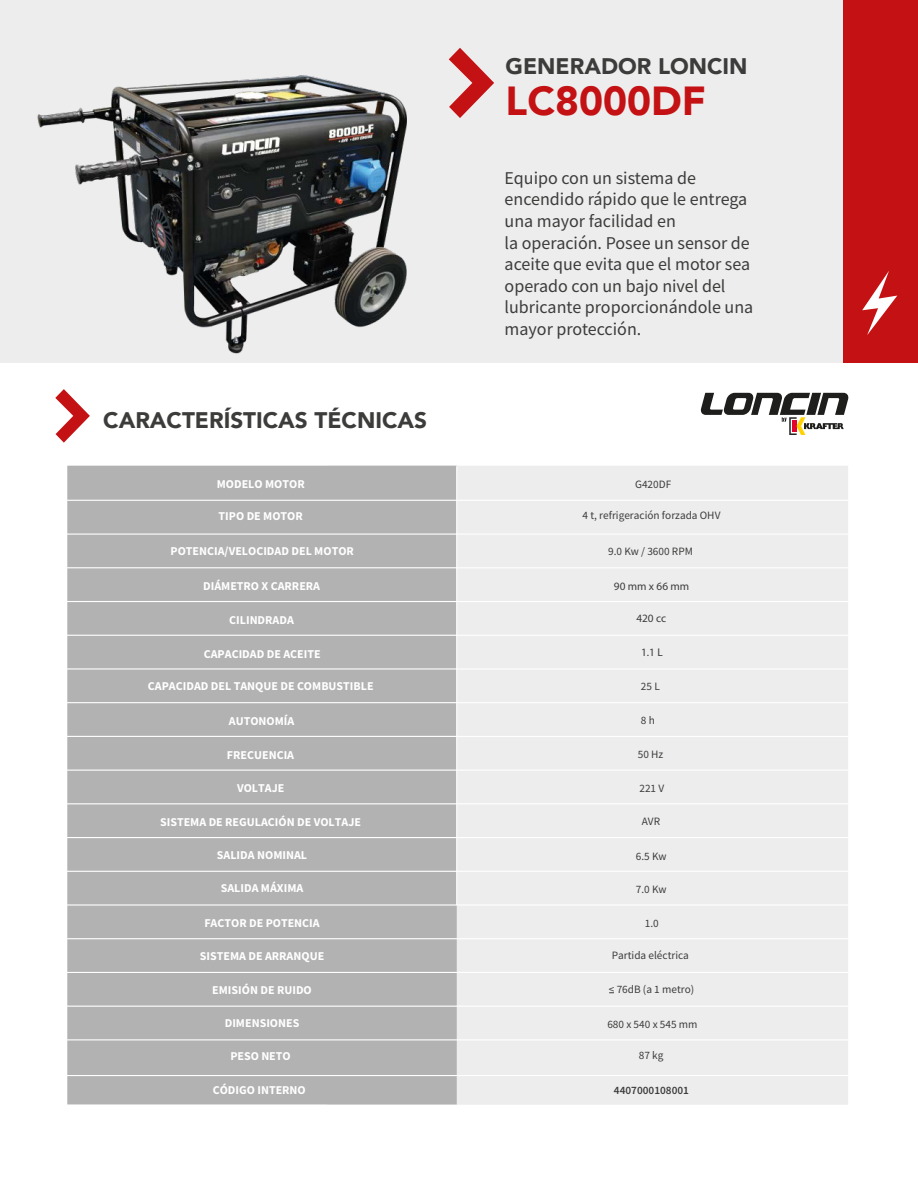
<style>
.page{position:relative;width:918px;height:1188px;background:#fff}
.page>*{position:absolute;margin:0;border:0;box-sizing:border-box;transform-origin:0 0}
.t1{font:900 40.5px "Avenir";color:#c41113}
.t2{font:900 22.5px "Avenir";color:#3c3c3b}
.t3{font:18px/21.6px "Source Sans Pro";color:#3c3c3b}
.t4{font:700 12px "Source Sans Pro";color:#fff}
.t5{font:11.25px "Source Sans Pro";color:#3c3c3b}
.t6{font:600 11.25px "Source Sans Pro";color:#3c3c3b}
.t7{font:11.25px "Myriad Pro";letter-spacing:.105em;color:#3c3c3b}
.t8{font:11.25px "Myriad Pro";color:#3c3c3b}
</style>
<div class="page">
<div style="left:0;top:0;width:918px;height:362px;background:#ededed"></div>
<div style="left:844px;top:0;width:74px;height:362px;background:#c41113"></div>
<img style="left:0;top:59px;width:503px;height:304px">
<svg style="left:862px;top:271px;width:35px;height:64px"></svg>
<svg style="left:449px;top:48px;width:45px;height:70px"></svg>
<svg style="left:55px;top:389px;width:35px;height:54px"></svg>
<div style="left:327px;top:466px;width:521px;height:639px;background:#ededed"></div>
<div style="left:67px;top:466px;width:390px;height:638px;background:#b3b2b2"></div>
<hr style="left:456px;top:466px;width:1px;height:439px;background:#fff">
<hr style="left:63px;top:500px;width:799px;height:1px;background:#fff">
<hr style="left:63px;top:534px;width:812px;height:1px;background:#fff">
<hr style="left:64px;top:567px;width:812px;height:1px;background:#fff">
<hr style="left:64px;top:601px;width:811px;height:1px;background:#fff">
<hr style="left:59px;top:635px;width:816px;height:1px;background:#fff">
<hr style="left:57px;top:668px;width:816px;height:2px;background:#fff">
<hr style="left:59px;top:702px;width:816px;height:1px;background:#fff">
<hr style="left:61px;top:736px;width:813px;height:1px;background:#fff">
<hr style="left:64px;top:770px;width:813px;height:1px;background:#fff">
<hr style="left:65px;top:803px;width:811px;height:1px;background:#fff">
<hr style="left:65px;top:837px;width:811px;height:1px;background:#fff">
<hr style="left:65px;top:871px;width:810px;height:1px;background:#fff">
<hr style="left:65px;top:904px;width:811px;height:2px;background:#fff">
<hr style="left:65px;top:938px;width:811px;height:1px;background:#fff">
<hr style="left:65px;top:972px;width:811px;height:1px;background:#fff">
<hr style="left:65px;top:1006px;width:811px;height:1px;background:#fff">
<hr style="left:62px;top:1039px;width:811px;height:1px;background:#fff">
<hr style="left:62px;top:1075px;width:811px;height:1px;background:#fff">
<svg style="left:700px;top:393px;width:149px;height:42px"></svg>
<h2 class="t2" style="left:506px;top:47px;width:244px">GENERADOR LONCIN</h2>
<h1 class="t1" style="left:506px;top:66px;width:202px">LC8000DF</h1>
<h2 class="t2" style="left:103px;top:401px;width:325px">CARACTERÍSTICAS TÉCNICAS</h2>
<p class="t4" style="left:217px;top:476px;width:89px">MODELO MOTOR</p>
<p class="t4" style="left:219px;top:508px;width:86px">TIPO DE MOTOR</p>
<p class="t4" style="left:171px;top:543px;width:185px">POTENCIA/VELOCIDAD DEL MOTOR</p>
<p class="t4" style="left:203px;top:578px;width:119px">DIÁMETRO X CARRERA</p>
<p class="t4" style="left:229px;top:612px;width:66px">CILINDRADA</p>
<p class="t4" style="left:204px;top:646px;width:118px">CAPACIDAD DE ACEITE</p>
<p class="t4" style="left:148px;top:678px;width:227px">CAPACIDAD DEL TANQUE DE COMBUSTIBLE</p>
<p class="t4" style="left:229px;top:712px;width:67px">AUTONOMÍA</p>
<p class="t4" style="left:227px;top:747px;width:69px">FRECUENCIA</p>
<p class="t4" style="left:237px;top:780px;width:49px">VOLTAJE</p>
<p class="t4" style="left:160px;top:814px;width:202px">SISTEMA DE REGULACIÓN DE VOLTAJE</p>
<p class="t4" style="left:217px;top:847px;width:92px">SALIDA NOMINAL</p>
<h3 class="t3" style="left:505px;top:167px;width:250px">Equipo con un sistema de encendido rápido que le entrega una mayor facilidad en<br>la operación. Posee un sensor de aceite que evita que el motor sea operado con un bajo nivel del lubricante proporcionándole una mayor protección.</h3>
<p class="t5" style="left:635px;top:477px;width:38px">G420DF</p>
<p class="t5" style="left:583px;top:508px;width:139px">4 t, refrigeración forzada OHV</p>
<p class="t5" style="left:608px;top:544px;width:86px">9.0 Kw / 3600 RPM</p>
<p class="t7" style="left:614px;top:580px;width:77px">90mmx66mm</p>
<p class="t8" style="left:636px;top:612px;width:31px">420 cc</p>
<p class="t8" style="left:641px;top:645px;width:23px">1.1 L</p>
<p class="t5" style="left:641px;top:679px;width:20px">25L</p>
<p class="t5" style="left:641px;top:714px;width:15px">8h</p>
<p class="t5" style="left:638px;top:747px;width:27px">50 Hz</p>
<p class="t5" style="left:639px;top:781px;width:26px">221 V</p>
<p class="t5" style="left:642px;top:814px;width:20px">AVR</p>
<p class="t5" style="left:636px;top:849px;width:32px">6.5 Kw</p>
<p class="t4" style="left:221px;top:880px;width:84px">SALIDA MÁXIMA</p>
<p class="t5" style="left:636px;top:882px;width:32px">7.0 Kw</p>
<p class="t4" style="left:204px;top:915px;width:117px">FACTOR DE POTENCIA</p>
<p class="t5" style="left:645px;top:916px;width:15px">1.0</p>
<p class="t4" style="left:200px;top:948px;width:126px">SISTEMA DE ARRANQUE</p>
<p class="t5" style="left:612px;top:948px;width:79px">Partida eléctrica</p>
<p class="t4" style="left:212px;top:982px;width:101px">EMISIÓN DE RUIDO</p>
<p class="t4" style="left:225px;top:1015px;width:76px">DIMENSIONES</p>
<p class="t5" style="left:607px;top:1017px;width:92px">680 x 540 x 545 mm</p>
<p class="t5" style="left:609px;top:982px;width:87px">&lt; 76dB (a 1 metro)</p>
<p class="t4" style="left:230px;top:1048px;width:62px">PESO NETO</p>
<p class="t5" style="left:639px;top:1048px;width:26px">87 kg</p>
<p class="t4" style="left:213px;top:1082px;width:95px">CÓDIGO INTERNO</p>
<p class="t6" style="left:614px;top:1083px;width:77px">4407000108001</p>
</div>
